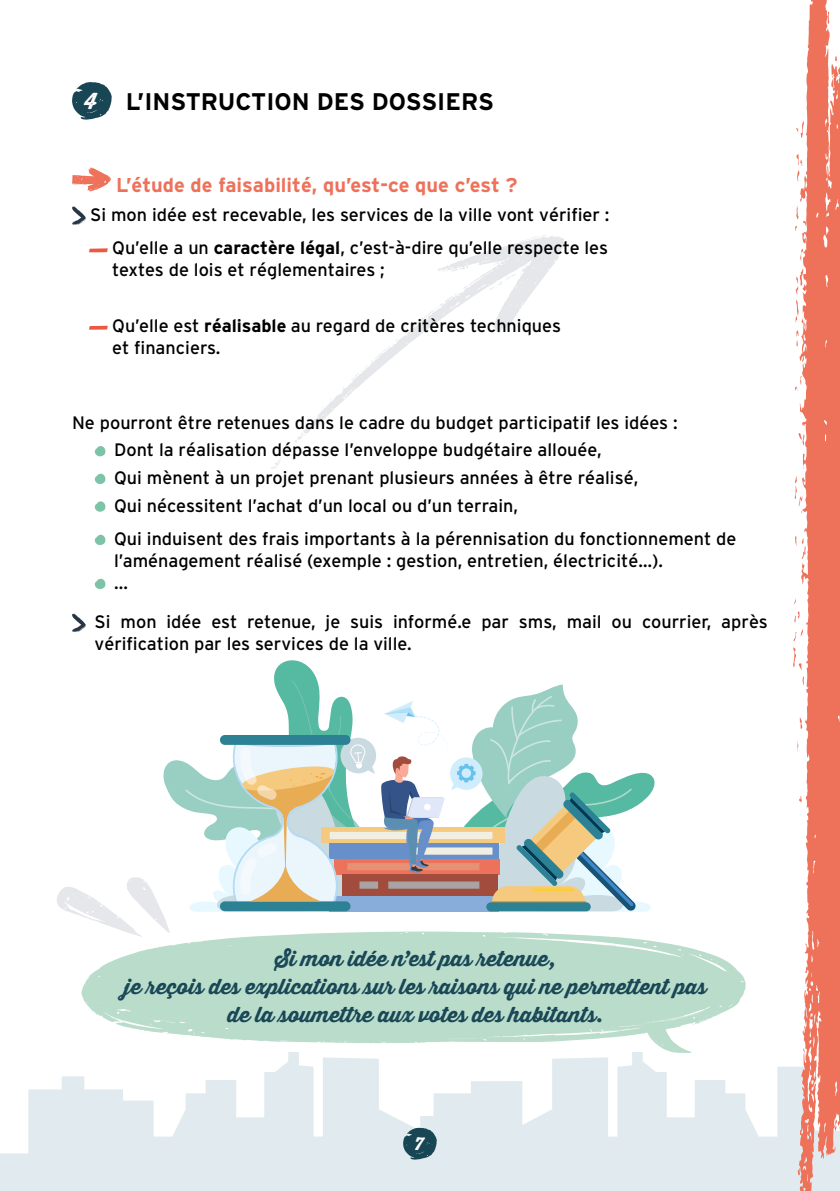
<style>
.page{position:relative;width:840px;height:1191px;background:#fff}
.page>*{position:absolute;margin:0;border:0;box-sizing:border-box;transform-origin:0 0}
.t1{font:700 24px "Interstate";color:#000}
.t2{font:21px/28px "Thirsty Rough Bol";color:#184655;text-align:center}
.t3{font:700 20px "Interstate";color:#ee715a}
.t4{font:18px/22px "Interstate";color:#000}
.t5{font:18px "Thirsty Rough Bol";color:#fff}
.s1{font-family:"Thirsty Rough Bol";font-weight:400;font-size:22.6px;color:#fff}
.s2{font-weight:700}
</style>
<div class="page">
<svg style="left:0;top:1052px;width:796px;height:139px;fill:#e1ebef"></svg>
<svg style="left:796px;top:0;width:43px;height:1191px;fill:#ee715a"></svg>
<svg style="left:799px;top:717px;width:3px;height:12px"></svg>
<svg style="left:799px;top:249px;width:3px;height:13px"></svg>
<svg style="left:794px;top:475px;width:8px;height:31px"></svg>
<svg style="left:801px;top:420px;width:4px;height:6px"></svg>
<svg style="left:834px;top:55px;width:2px;height:7px"></svg>
<svg style="left:794px;top:611px;width:5px;height:12px"></svg>
<svg style="left:797px;top:1167px;width:2px;height:8px"></svg>
<svg style="left:798px;top:795px;width:3px;height:8px"></svg>
<svg style="left:796px;top:153px;width:5px;height:29px"></svg>
<svg style="left:796px;top:737px;width:2px;height:15px"></svg>
<svg style="left:798px;top:433px;width:5px;height:13px"></svg>
<svg style="left:793px;top:647px;width:10px;height:38px"></svg>
<svg style="left:802px;top:1048px;width:3px;height:9px"></svg>
<svg style="left:795px;top:376px;width:6px;height:16px"></svg>
<svg style="left:796px;top:120px;width:7px;height:18px"></svg>
<svg style="left:795px;top:269px;width:8px;height:54px"></svg>
<svg style="left:793px;top:629px;width:9px;height:12px"></svg>
<svg style="left:796px;top:330px;width:2px;height:17px"></svg>
<svg style="left:795px;top:206px;width:10px;height:26px"></svg>
<svg style="left:795px;top:535px;width:10px;height:24px"></svg>
<svg style="left:403px;top:1127px;width:33px;height:33px"></svg>
<svg style="left:303px;top:235px;width:262px;height:199px"></svg>
<svg style="left:320px;top:398px;width:12px;height:12px"></svg>
<svg style="left:409px;top:303px;width:34px;height:26px"></svg>
<svg style="left:519px;top:235px;width:27px;height:7px"></svg>
<svg style="left:463px;top:286px;width:4px;height:3px"></svg>
<svg style="left:492px;top:261px;width:12px;height:4px"></svg>
<svg style="left:450px;top:266px;width:18px;height:6px"></svg>
<svg style="left:489px;top:272px;width:32px;height:18px"></svg>
<svg style="left:351px;top:339px;width:47px;height:41px"></svg>
<svg style="left:271px;top:432px;width:35px;height:37px"></svg>
<svg style="left:72px;top:82px;width:40px;height:38px"></svg>
<svg style="left:72px;top:167px;width:39px;height:25px"></svg>
<svg style="left:72px;top:206px;width:14px;height:19px"></svg>
<svg style="left:89px;top:248px;width:19px;height:4px"></svg>
<svg style="left:89px;top:326px;width:19px;height:4px"></svg>
<svg style="left:95px;top:446px;width:10px;height:10px"></svg>
<svg style="left:95px;top:474px;width:10px;height:10px"></svg>
<svg style="left:95px;top:501px;width:10px;height:11px"></svg>
<svg style="left:95px;top:535px;width:10px;height:10px"></svg>
<svg style="left:95px;top:579px;width:10px;height:10px"></svg>
<svg style="left:72px;top:613px;width:14px;height:19px"></svg>
<svg style="left:81px;top:937px;width:664px;height:106px;background:#c1e0d1"></svg>
<svg style="left:618px;top:1017px;width:92px;height:36px"></svg>
<svg style="left:57px;top:660px;width:598px;height:277px"></svg>
<h1 class="t1" style="left:84px;top:86px;width:411px"><span class="s1">4</span> L’INSTRUCTION DES DOSSIERS</h1>
<p class="t3" style="left:116px;top:172px;width:402px">L’étude de faisabilité, qu’est-ce que c’est ?</p>
<p class="t4" style="left:90px;top:198px;width:520px;line-height:33.4px;text-align:right">Si mon idée est recevable, les services de la ville vont vérifier :<br>Qu’elle a un <span class="s2">caractère légal</span>, c’est-à-dire qu’elle respecte les</p>
<p class="t4" style="left:112px;top:259px;width:274px">textes de lois et réglementaires ;</p>
<p class="t4" style="left:112px;top:314px;width:450px">Qu’elle est <span class="s2">réalisable</span> au regard de critères techniques et financiers.</p>
<p class="t4" style="left:114px;top:408px;width:564px;line-height:27.6px;text-indent:-42px">Ne pourront être retenues dans le cadre du budget participatif les idées :<br>Dont la réalisation dépasse l’enveloppe budgétaire allouée,<br>Qui mènent à un projet prenant plusieurs années à être réalisé,<br>Qui nécessitent l’achat d’un local ou d’un terrain,</p>
<p class="t4" style="left:114px;top:527px;width:623px">Qui induisent des frais importants à la pérennisation du fonctionnement de l’aménagement réalisé (exemple : gestion, entretien, électricité…).<br>...</p>
<p class="t4" style="left:94px;top:610px;width:674px">Si mon idée est retenue, je suis informé.e par sms, mail ou courrier, après vérification par les services de la ville.</p>
<p class="t2" style="left:124px;top:944px;width:583px">Si mon idée n’est pas retenue,<br>je reçois des explications sur les raisons qui ne permettent pas de la soumettre aux votes des habitants.</p>
<p class="t5" style="left:414px;top:1130px;width:10px">7</p>
</div>
